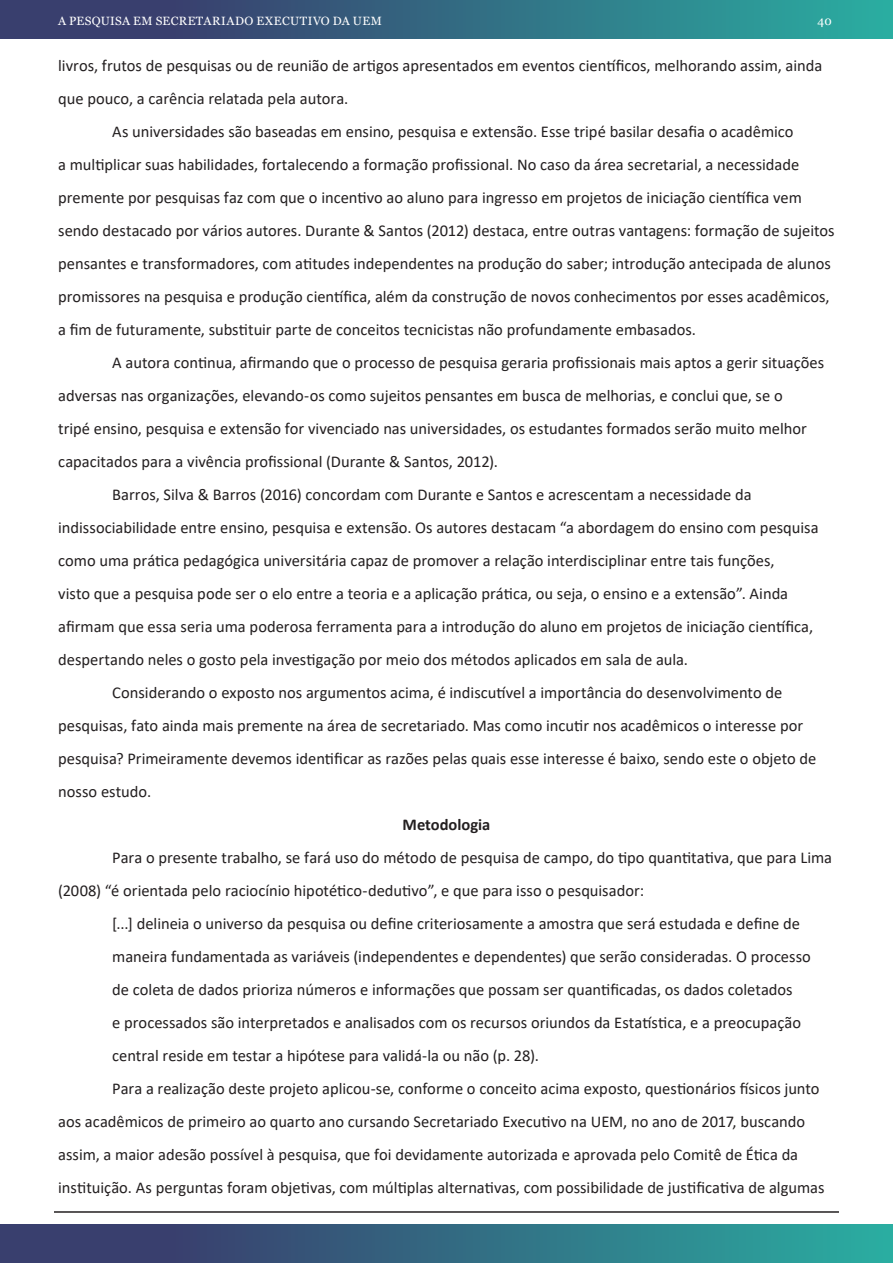
<style>
.page{position:relative;width:893px;height:1263px;background:#fff}
.page>*{position:absolute;margin:0;border:0;box-sizing:border-box;transform-origin:0 0}
.Paragrafo{font:16.5px/33px "Calibri";color:#231f20}
.Citação_Paragrafo{font:16.5px/33px "Calibri";color:#231f20}
.Título_Nivel_1{font:700 16.5px "Calibri";color:#231f20}
.t1{font:12px "Georgia";letter-spacing:.03em;color:#fff}
</style>
<div class="page">
<div style="left:0;top:0;width:893px;height:38px;background:linear-gradient(to right,#3b2e66,#2baaa0)"></div>
<div style="left:0;top:1225px;width:893px;height:38px;background:linear-gradient(to right,#3b2e66,#2baaa0)"></div>
<hr style="left:54px;top:1211px;width:785px;height:2px;background:#231f20">
<p class="t1" style="left:58px;top:13px;width:325px">A PESQUISA EM SECRETARIADO EXECUTIVO DA UEM</p>
<p class="t1" style="left:818px;top:13px;width:16px">40</p>
<p class="Paragrafo" style="left:58px;top:48px;width:765px">livros, frutos de pesquisas ou de reunião de artigos apresentados em eventos científicos, melhorando assim, ainda que pouco, a carência relatada pela autora.</p>
<p class="Paragrafo" style="left:58px;top:114px;width:778px;text-indent:54px">As universidades são baseadas em ensino, pesquisa e extensão. Esse tripé basilar desafia o acadêmico<br>a multiplicar suas habilidades, fortalecendo a formação profissional. No caso da área secretarial, a necessidade premente por pesquisas faz com que o incentivo ao aluno para ingresso em projetos de iniciação científica vem sendo destacado por vários autores. Durante &amp; Santos (2012) destaca, entre outras vantagens: formação de sujeitos pensantes e transformadores, com atitudes independentes na produção do saber; introdução antecipada de alunos promissores na pesquisa e produção científica, além da construção de novos conhecimentos por esses acadêmicos, a fim de futuramente, substituir parte de conceitos tecnicistas não profundamente embasados.</p>
<p class="Paragrafo" style="left:58px;top:345px;width:767px;text-indent:54px">A autora continua, afirmando que o processo de pesquisa geraria profissionais mais aptos a gerir situações adversas nas organizações, elevando-os como sujeitos pensantes em busca de melhorias, e conclui que, se o<br>tripé ensino, pesquisa e extensão for vivenciado nas universidades, os estudantes formados serão muito melhor capacitados para a vivência profissional (Durante &amp; Santos, 2012).</p>
<p class="Paragrafo" style="left:58px;top:477px;width:762px;text-indent:54px">Barros, Silva &amp; Barros (2016) concordam com Durante e Santos e acrescentam a necessidade da indissociabilidade entre ensino, pesquisa e extensão. Os autores destacam “a abordagem do ensino com pesquisa como uma prática pedagógica universitária capaz de promover a relação interdisciplinar entre tais funções,<br>visto que a pesquisa pode ser o elo entre a teoria e a aplicação prática, ou seja, o ensino e a extensão”. Ainda afirmam que essa seria uma poderosa ferramenta para a introdução do aluno em projetos de iniciação científica, despertando neles o gosto pela investigação por meio dos métodos aplicados em sala de aula.</p>
<p class="Paragrafo" style="left:58px;top:675px;width:760px;text-indent:54px">Considerando o exposto nos argumentos acima, é indiscutível a importância do desenvolvimento de pesquisas, fato ainda mais premente na área de secretariado. Mas como incutir nos acadêmicos o interesse por pesquisa? Primeiramente devemos identificar as razões pelas quais esse interesse é baixo, sendo este o objeto de nosso estudo.</p>
<p class="Título_Nivel_1" style="left:403px;top:812px;width:89px">Metodologia</p>
<p class="Paragrafo" style="left:58px;top:840px;width:775px;text-indent:54px">Para o presente trabalho, se fará uso do método de pesquisa de campo, do tipo quantitativa, que para Lima (2008) “é orientada pelo raciocínio hipotético-dedutivo”, e que para isso o pesquisador:</p>
<p class="Citação_Paragrafo" style="left:112px;top:906px;width:700px">[...] delineia o universo da pesquisa ou define criteriosamente a amostra que será estudada e define de maneira fundamentada as variáveis (independentes e dependentes) que serão consideradas. O processo de coleta de dados prioriza números e informações que possam ser quantificadas, os dados coletados<br>e processados são interpretados e analisados com os recursos oriundos da Estatística, e a preocupação central reside em testar a hipótese para validá-la ou não (p. 28).</p>
<p class="Paragrafo" style="left:58px;top:1071px;width:768px;text-indent:54px">Para a realização deste projeto aplicou-se, conforme o conceito acima exposto, questionários físicos junto aos acadêmicos de primeiro ao quarto ano cursando Secretariado Executivo na UEM, no ano de 2017, buscando assim, a maior adesão possível à pesquisa, que foi devidamente autorizada e aprovada pelo Comitê de Ética da instituição. As perguntas foram objetivas, com múltiplas alternativas, com possibilidade de justificativa de algumas</p>
</div>
